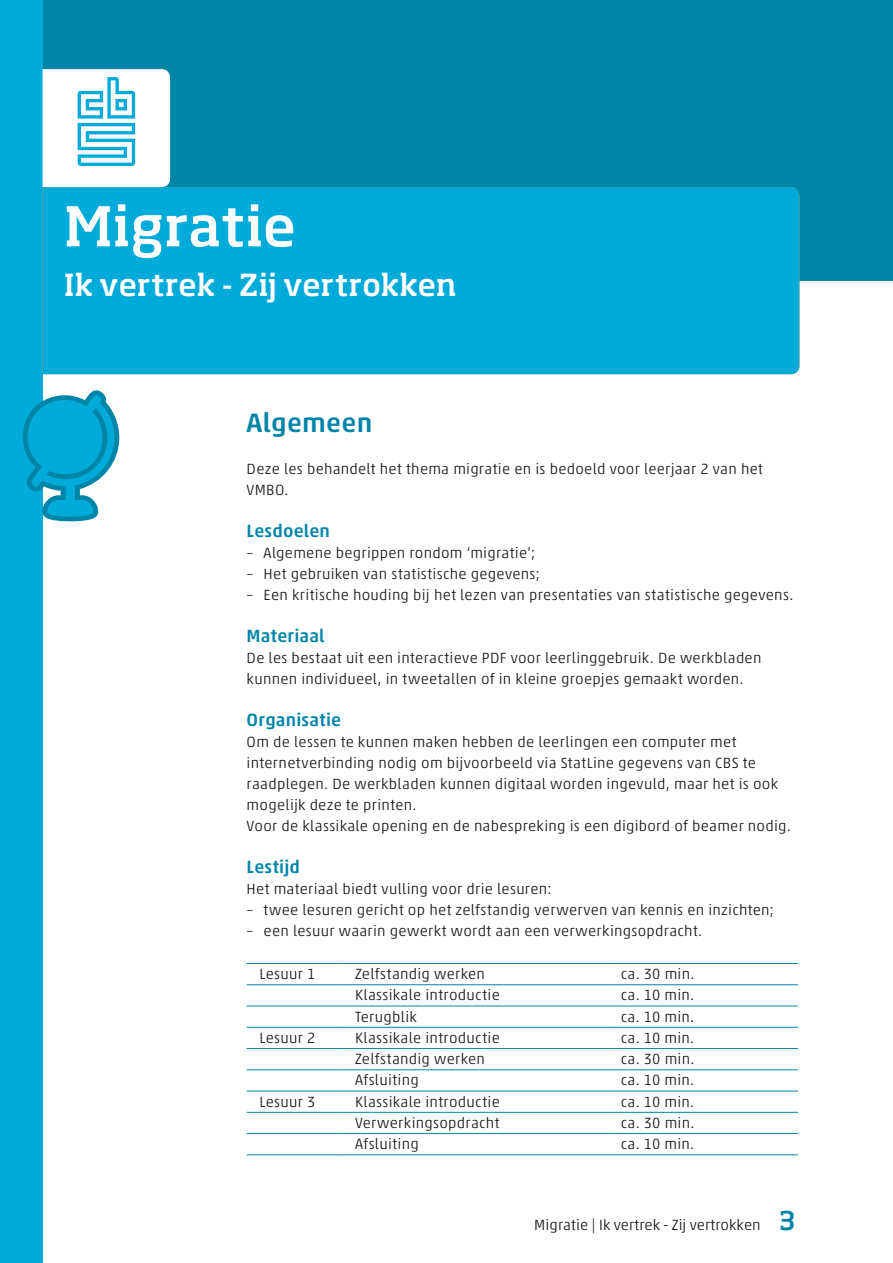
<style>
.page{position:relative;width:893px;height:1263px;background:#fff}
.page>*{position:absolute;margin:0;border:0;box-sizing:border-box;transform-origin:0 0}
.t1{font:192.15px "CBS Onderwijs";color:#0085a8}
.t2{font:500 54px "Soho Pro";letter-spacing:.01em;color:#fff}
.t3{font:500 30px "Soho Pro";color:#fff}
.t4{font:500 27px "Akko Pro";letter-spacing:.01em;color:#0085a8}
.t5{font:500 18px "Akko Pro";letter-spacing:.01em;color:#0085a8}
.t6{font:300 15px/21px "Akko Pro";letter-spacing:.02em;color:#1a1918}
.s1{color:#00aad9}
.s2{font-family:"Soho Pro";font-weight:500;font-size:25.5px;color:#0085a8}
</style>
<div class="page">
<div style="left:0;top:0;width:893px;height:281px;background:#0085a8"></div>
<div style="left:0;top:0;width:43px;height:1263px;background:#00aad9"></div>
<div style="left:43px;top:187px;width:756px;height:187px;background:#00aad9"></div>
<svg style="left:43px;top:69px;width:127px;height:118px"></svg>
<hr style="left:247px;top:963px;width:95px;height:1px;background:#0085a8">
<hr style="left:342px;top:963px;width:266px;height:1px;background:#0085a8">
<hr style="left:608px;top:963px;width:190px;height:1px;background:#0085a8">
<hr style="left:247px;top:984px;width:95px;height:1px;background:#0085a8">
<hr style="left:342px;top:984px;width:266px;height:1px;background:#0085a8">
<hr style="left:608px;top:984px;width:190px;height:1px;background:#0085a8">
<hr style="left:247px;top:1006px;width:95px;height:1px;background:#0085a8">
<hr style="left:342px;top:1006px;width:266px;height:1px;background:#0085a8">
<hr style="left:608px;top:1006px;width:190px;height:1px;background:#0085a8">
<hr style="left:247px;top:1027px;width:95px;height:1px;background:#0085a8">
<hr style="left:342px;top:1027px;width:266px;height:1px;background:#0085a8">
<hr style="left:608px;top:1027px;width:190px;height:1px;background:#0085a8">
<hr style="left:247px;top:1048px;width:95px;height:1px;background:#0085a8">
<hr style="left:342px;top:1048px;width:266px;height:1px;background:#0085a8">
<hr style="left:608px;top:1048px;width:190px;height:1px;background:#0085a8">
<hr style="left:247px;top:1069px;width:95px;height:1px;background:#0085a8">
<hr style="left:342px;top:1069px;width:266px;height:1px;background:#0085a8">
<hr style="left:608px;top:1069px;width:190px;height:1px;background:#0085a8">
<hr style="left:247px;top:1091px;width:95px;height:1px;background:#0085a8">
<hr style="left:342px;top:1091px;width:266px;height:1px;background:#0085a8">
<hr style="left:608px;top:1091px;width:190px;height:1px;background:#0085a8">
<hr style="left:247px;top:1112px;width:95px;height:1px;background:#0085a8">
<hr style="left:342px;top:1112px;width:266px;height:1px;background:#0085a8">
<hr style="left:608px;top:1112px;width:190px;height:1px;background:#0085a8">
<hr style="left:247px;top:1133px;width:95px;height:1px;background:#0085a8">
<hr style="left:342px;top:1133px;width:266px;height:1px;background:#0085a8">
<hr style="left:608px;top:1133px;width:190px;height:1px;background:#0085a8">
<hr style="left:247px;top:1154px;width:95px;height:1px;background:#0085a8">
<hr style="left:342px;top:1154px;width:266px;height:1px;background:#0085a8">
<hr style="left:608px;top:1154px;width:190px;height:1px;background:#0085a8">
<h2 class="t2" style="left:64px;top:188px;width:233px">Migratie</h2>
<h3 class="t3" style="left:64px;top:263px;width:394px">Ik vertrek - Zij vertrokken</h3>
<h1 class="t1" style="left:-22px;top:323px;width:187px">B<span class="s1">b</span></h1>
<h3 class="t4" style="left:247px;top:406px;width:127px">Algemeen</h3>
<p class="t6" style="left:247px;top:458px;width:518px">Deze les behandelt het thema migratie en is bedoeld voor leerjaar 2 van het<br>VMBO.</p>
<p class="t5" style="left:247px;top:520px;width:85px">Lesdoelen</p>
<p class="t6" style="left:247px;top:542px;width:290px">– Algemene begrippen rondom ‘migratie’;</p>
<p class="t6" style="left:247px;top:563px;width:295px">– Het gebruiken van statistische gegevens;</p>
<p class="t6" style="left:247px;top:584px;width:548px">– Een kritische houding bij het lezen van presentaties van statistische gegevens.</p>
<p class="t5" style="left:247px;top:625px;width:79px">Materiaal</p>
<p class="t6" style="left:247px;top:647px;width:516px">De les bestaat uit een interactieve PDF voor leerlinggebruik. De werkbladen kunnen individueel, in tweetallen of in kleine groepjes gemaakt worden.</p>
<p class="t5" style="left:247px;top:709px;width:96px">Organisatie</p>
<p class="t6" style="left:247px;top:731px;width:546px">Om de lessen te kunnen maken hebben de leerlingen een computer met internetverbinding nodig om bijvoorbeeld via StatLine gegevens van CBS te raadplegen. De werkbladen kunnen digitaal worden ingevuld, maar het is ook mogelijk deze te printen.<br>Voor de klassikale opening en de nabespreking is een digibord of beamer nodig.</p>
<p class="t5" style="left:247px;top:856px;width:55px">Lestijd</p>
<p class="t6" style="left:247px;top:878px;width:307px">Het materiaal biedt vulling voor drie lesuren:</p>
<p class="t6" style="left:247px;top:899px;width:529px">– twee lesuren gericht op het zelfstandig verwerven van kennis en inzichten;</p>
<p class="t6" style="left:247px;top:920px;width:457px">– een lesuur waarin gewerkt wordt aan een verwerkingsopdracht.</p>
<p class="t6" style="left:259px;top:963px;width:57px">Lesuur 1</p>
<p class="t6" style="left:355px;top:963px;width:131px">Zelfstandig werken</p>
<p class="t6" style="left:621px;top:963px;width:75px">ca. 30 min.</p>
<p class="t6" style="left:355px;top:984px;width:146px">Klassikale introductie</p>
<p class="t6" style="left:621px;top:984px;width:75px">ca. 10 min.</p>
<p class="t6" style="left:355px;top:1006px;width:63px">Terugblik</p>
<p class="t6" style="left:621px;top:1006px;width:75px">ca. 10 min.</p>
<p class="t6" style="left:259px;top:1027px;width:57px">Lesuur 2</p>
<p class="t6" style="left:355px;top:1027px;width:146px">Klassikale introductie</p>
<p class="t6" style="left:621px;top:1027px;width:75px">ca. 10 min.</p>
<p class="t6" style="left:355px;top:1048px;width:131px">Zelfstandig werken</p>
<p class="t6" style="left:621px;top:1048px;width:75px">ca. 30 min.</p>
<p class="t6" style="left:355px;top:1069px;width:65px">Afsluiting</p>
<p class="t6" style="left:621px;top:1069px;width:75px">ca. 10 min.</p>
<p class="t6" style="left:259px;top:1091px;width:57px">Lesuur 3</p>
<p class="t6" style="left:355px;top:1091px;width:146px">Klassikale introductie</p>
<p class="t6" style="left:621px;top:1091px;width:75px">ca. 10 min.</p>
<p class="t6" style="left:355px;top:1112px;width:146px">Verwerkingsopdracht</p>
<p class="t6" style="left:621px;top:1112px;width:75px">ca. 30 min.</p>
<p class="t6" style="left:355px;top:1133px;width:65px">Afsluiting</p>
<p class="t6" style="left:621px;top:1133px;width:75px">ca. 10 min.</p>
<p class="t6" style="left:534px;top:1214px;width:263px">Migratie | Ik vertrek - Zij vertrokken <span class="s2">3</span></p>
</div>
